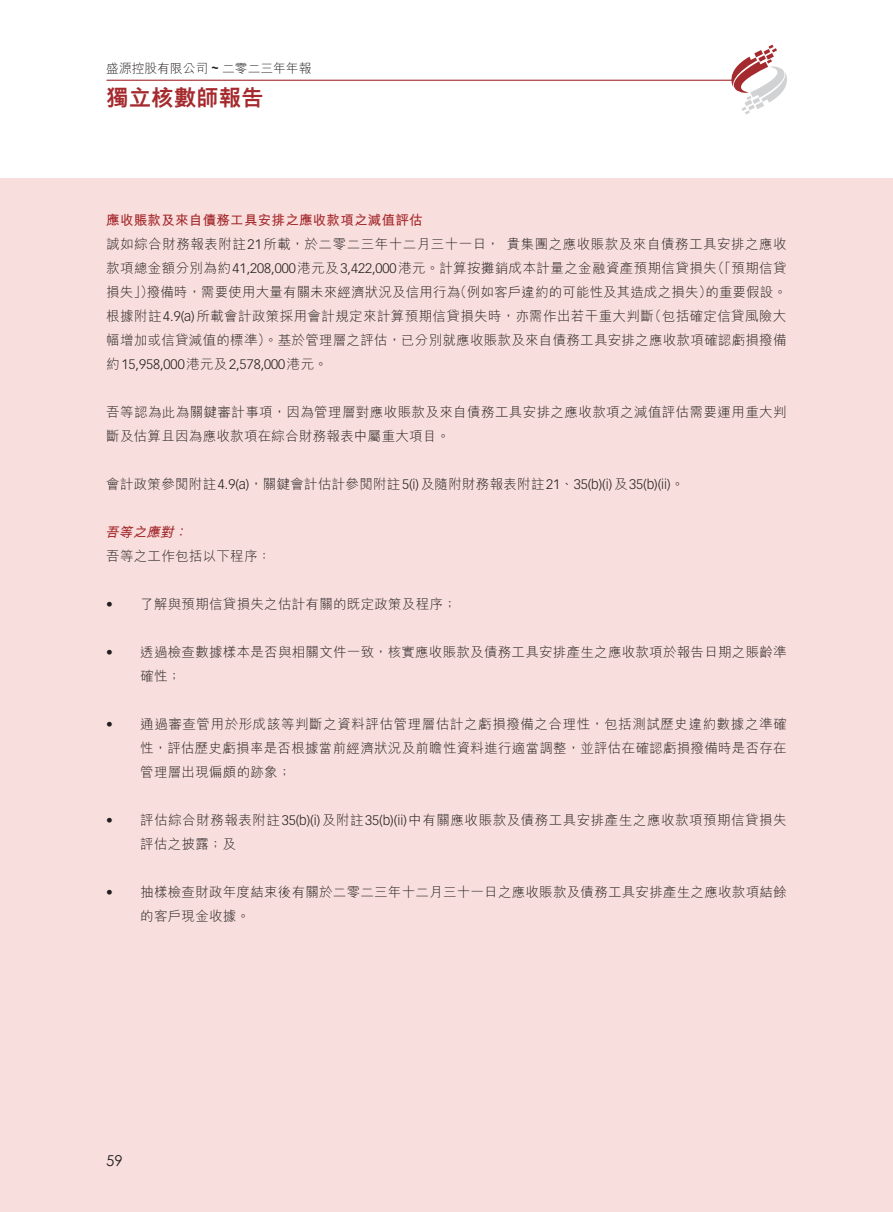
<style>
.page{position:relative;width:893px;height:1212px;background:#fff}
.page>*{position:absolute;margin:0;border:0;box-sizing:border-box;transform-origin:0 0}
.t1{font:800 22.5px "M Hei HK";color:#a52a2e}
.t2{font:15px "Century Gothic";color:#231f20}
.t3{font:300 13.5px/24px "M Hei HK";letter-spacing:.02em;color:#231f20}
.t4{font:300 13.5px "M Hei HK";letter-spacing:.04em;color:#231f20}
.t5{font:300 13.5px "M Hei HK";letter-spacing:.045em;color:#231f20}
.t6{font:300 13.5px "Vectora LT Std";color:#231f20}
.t7{font:700 13.5px "M Hei HK";letter-spacing:.02em;color:#a52a2e}
.t8{font:italic 700 13.5px "M Hei HK";color:#a52a2e}
.t9{font:300 12.75px "M Hei HK";color:#231f20}
.s1{font-family:"Century Gothic";font-weight:700;font-size:12px}
.s2{font-family:"Vectora LT Std"}
.s3{font-family:"M Hei HK"}
</style>
<div class="page">
<div style="left:0;top:179px;width:893px;height:1033px;background:#f8dedc"></div>
<hr style="left:107px;top:80px;width:625px;height:1px;background:#a52a2e">
<svg style="left:722px;top:45px;width:65px;height:70px"></svg>
<p class="t9" style="left:106px;top:62px;width:207px">盛源控股有限公司 <span class="s1">~</span> 二零二三年年報</p>
<h1 class="t1" style="left:106px;top:87px;width:159px">獨立核數師報告</h1>
<p class="t7" style="left:106px;top:210px;width:318px">應收賬款及來自債務工具安排之應收款項之減值評估</p>
<p class="t4" style="left:106px;top:237px;width:395px">誠如綜合財務報表附註<span class="s2">21</span>所載，於二零二三年十二月三十一日，</p>
<p class="t4" style="left:507px;top:237px;width:281px">貴集團之應收賬款及來自債務工具安排之應收</p>
<p class="t3" style="left:705px;top:256px;width:83px;text-indent:-599px">款項總金額分別為約<span class="s2">41,208,000</span>港元及<span class="s2">3,422,000</span>港元。計算按攤銷成本計量之金融資產預期信貸損失<br>的重要假設。</p>
<p class="t3" style="left:711px;top:256px;width:77px">（「預期信貸</p>
<p class="t3" style="left:106px;top:280px;width:49px">損失」）</p>
<p class="t3" style="left:453px;top:280px;width:260px">（例如客戶違約的可能性及其造成之損失）</p>
<p class="t3" style="left:147px;top:280px;width:315px">撥備時，需要使用大量有關未來經濟狀況及信用行為</p>
<p class="t3" style="left:106px;top:304px;width:682px">根據附註<span class="s2">4.9 )a(</span> 所載會計政策採用會計規定來計算預期信貸損失時，亦需作出若干重大判斷<br>幅增加或信貸減值的標準）。基於管理層之評估，已分別就應收賬款及來自債務工具安排之應收款項確認虧損撥備</p>
<p class="t6" style="left:106px;top:356px;width:223px"><span class="s3">約</span>15,958,000<span class="s3">港元及</span>2,578,000<span class="s3">港元。</span></p>
<p class="t3" style="left:106px;top:400px;width:682px">吾等認為此為關鍵審計事項，因為管理層對應收賬款及來自債務工具安排之應收款項之減值評估需要運用重大判斷及估算且因為應收款項在綜合財務報表中屬重大項目。</p>
<p class="t3" style="left:106px;top:472px;width:579px">會計政策參閱附註<span class="s2">4.9</span> ，<span class="s2">)a(</span> 關鍵會計估計參閱附註 <span class="s2">)i(5</span> 及隨附財務報表附註<span class="s2">2 1</span> 、 <span class="s2">3 5 b(</span> 及<span class="s2">) i) ( 3 5 b( ) (</span> 。<span class="s2">(i i</span></p>
<p class="t8" style="left:174px;top:522px;width:19px">：</p>
<p class="t3" style="left:648px;top:304px;width:140px">（包括確定信貸風險大</p>
<p class="t8" style="left:105px;top:522px;width:74px">吾等之應對</p>
<p class="t3" style="left:106px;top:544px;width:166px">吾等之工作包括以下程序：</p>
<p class="t3" style="left:140px;top:592px;width:318px">了解與預期信貸損失之估計有關的既定政策及程序;</p>
<p class="t6" style="left:106px;top:596px;width:8px">•</p>
<p class="t6" style="left:106px;top:644px;width:8px">•</p>
<p class="t6" style="left:106px;top:716px;width:8px">•</p>
<p class="t6" style="left:106px;top:812px;width:8px">•</p>
<p class="t6" style="left:106px;top:884px;width:8px">•</p>
<p class="t3" style="left:140px;top:640px;width:648px">透過檢查數據樣本是否與相關文件一致，核實應收賬款及債務工具安排產生之應收款項於報告日期之賬齡準</p>
<p class="t3" style="left:140px;top:664px;width:42px">確性;</p>
<p class="t5" style="left:140px;top:717px;width:648px">通過審查管用於形成該等判斷之資料評估管理層估計之虧損撥備之合理性，包括測試歷史違約數據之準確</p>
<p class="t3" style="left:140px;top:736px;width:648px">性，評估歷史虧損率是否根據當前經濟狀況及前瞻性資料進行適當調整，並評估在確認虧損撥備時是否存在管理層出現偏頗的跡象;</p>
<p class="t4" style="left:140px;top:813px;width:648px">評估綜合財務報表附註<span class="s2">35 b( )i) (</span> 及附註<span class="s2">35 b( )( )i i</span> 中有關應收賬款及債務工具安排產生之應收款項預期信貸損失</p>
<p class="t3" style="left:140px;top:832px;width:97px">評估之披露；及</p>
<p class="t3" style="left:140px;top:880px;width:648px">抽樣檢查財政年度結束後有關於二零二三年十二月三十一日之應收賬款及債務工具安排產生之應收款項結餘</p>
<p class="t3" style="left:140px;top:904px;width:111px">的客戶現金收據。</p>
<p class="t2" style="left:106px;top:1150px;width:18px">59</p>
</div>
